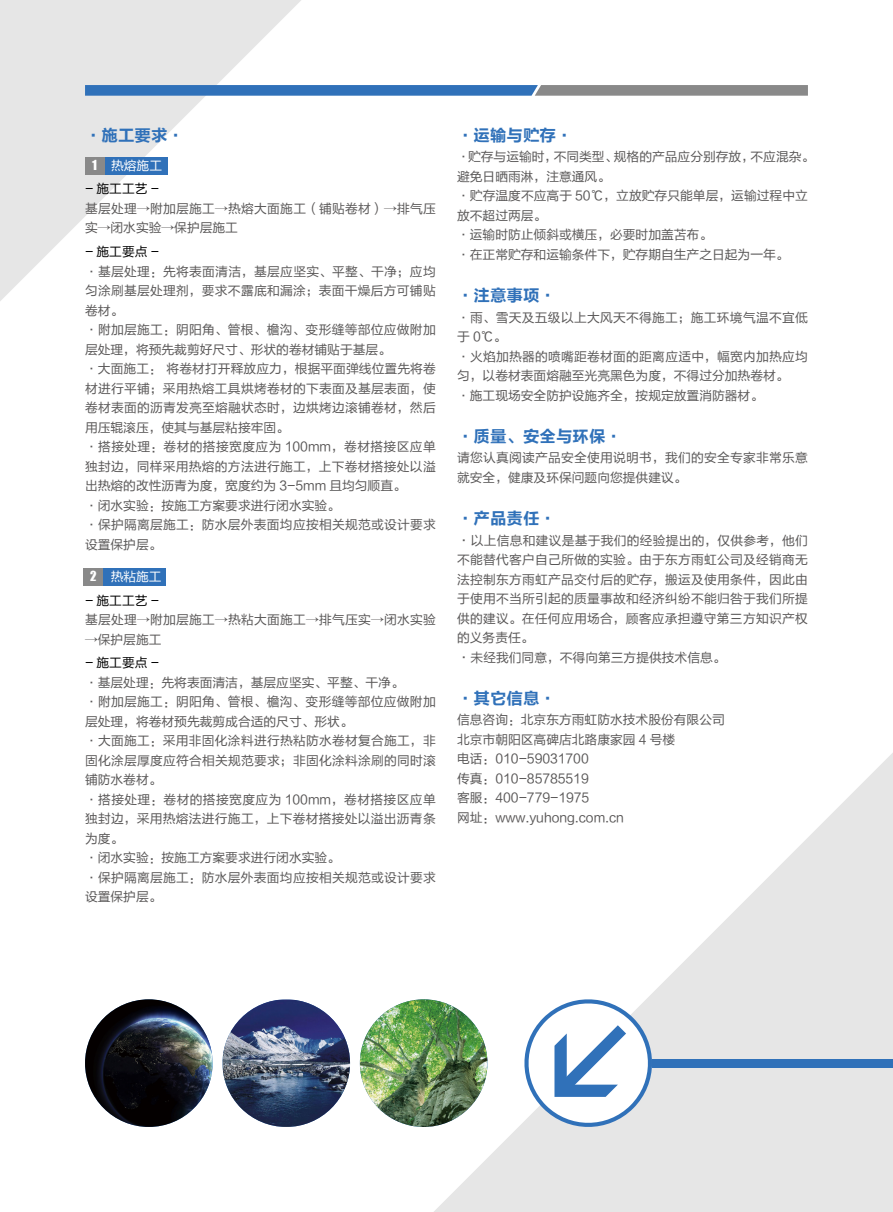
<style>
.page{position:relative;width:893px;height:1212px;background:#fff}
.page>*{position:absolute;margin:0;border:0;box-sizing:border-box;transform-origin:0 0}
.t1{font:16.5px "FZLTCHJW GB1 0";color:#3071b9}
.t2{font:12.75px/19.5px "FZLTHJW GB1 0";letter-spacing:.02em;color:#595757}
.t3{font:12.75px/19.5px "FZLTHJW GB1 0";color:#595757}
.t4{font:12.75px "FZLTHJW GB1 0";color:#000}
.t5{font:12.75px "FZLTHJW GB1 0";color:#fff}
.s1{font-family:"Impact"}
.s2{font-size:13.5px}
</style>
<div class="page">
<div style="left:103px;top:568px;width:63px;height:17px;background:#3071b9"></div>
<div style="left:83px;top:568px;width:20px;height:17px;background:#898989"></div>
<svg style="left:0;top:0;width:301px;height:301px;fill:#e6e6e6"></svg>
<div style="left:104px;top:157px;width:64px;height:17px;background:#3071b9"></div>
<div style="left:85px;top:157px;width:19px;height:17px;background:#898989"></div>
<svg style="left:433px;top:753px;width:460px;height:459px;fill:#e7e7e7"></svg>
<img style="left:360px;top:999px;width:127px;height:128px;border-radius:64px">
<img style="left:85px;top:999px;width:128px;height:128px;border-radius:64px">
<img style="left:222px;top:999px;width:128px;height:128px;border-radius:64px">
<svg style="left:520px;top:989px;width:142px;height:148px"></svg>
<div style="left:652px;top:1059px;width:241px;height:8px;background:#3071b9"></div>
<svg style="left:85px;top:85px;width:723px;height:11px;background:#577eaa"></svg>
<p class="t1" style="left:85px;top:126px;width:100px">·施工要求·</p>
<p class="t5" style="left:92px;top:158px;width:71px"><span class="s1">1</span> 热熔施工</p>
<p class="t4" style="left:85px;top:182px;width:76px">- 施工工艺 -</p>
<p class="t2" style="left:85px;top:199px;width:352px">基层处理→附加层施工→热熔大面施工（铺贴卷材）→排气压实→闭水实验→保护层施工</p>
<p class="t4" style="left:85px;top:245px;width:76px">- 施工要点 -</p>
<p class="t2" style="left:85px;top:262px;width:352px">·基层处理：先将表面清洁，基层应坚实、平整、干净；应均匀涂刷基层处理剂，要求不露底和漏涂；表面干燥后方可铺贴卷材。<br>·附加层施工：阴阳角、管根、檐沟、变形缝等部位应做附加层处理，将预先裁剪好尺寸、形状的卷材铺贴于基层。<br>·大面施工： 将卷材打开释放应力，根据平面弹线位置先将卷材进行平铺；采用热熔工具烘烤卷材的下表面及基层表面，使卷材表面的沥青发亮至熔融状态时，边烘烤边滚铺卷材，然后用压辊滚压，使其与基层粘接牢固。<br>·搭接处理：卷材的搭接宽度应为 100mm，卷材搭接区应单独封边，同样采用热熔的方法进行施工，上下卷材搭接处以溢出热熔的改性沥青为度，宽度约为 3-5mm 且均匀顺直。<br>·闭水实验：按施工方案要求进行闭水实验。<br>·保护隔离层施工：防水层外表面均应按相关规范或设计要求设置保护层。</p>
<p class="t5" style="left:90px;top:569px;width:73px"><span class="s1">2</span> 热粘施工</p>
<p class="t4" style="left:85px;top:593px;width:76px">- 施工工艺 -</p>
<p class="t2" style="left:85px;top:610px;width:352px">基层处理→附加层施工→热粘大面施工→排气压实→闭水实验</p>
<p class="t2" style="left:85px;top:630px;width:78px">→保护层施工</p>
<p class="t4" style="left:85px;top:656px;width:76px">- 施工要点 -</p>
<p class="t2" style="left:85px;top:673px;width:352px">·基层处理：先将表面清洁，基层应坚实、平整、干净。<br>·附加层施工：阴阳角、管根、檐沟、变形缝等部位应做附加层处理，将卷材预先裁剪成合适的尺寸、形状。<br>·大面施工：采用非固化涂料进行热粘防水卷材复合施工，非固化涂层厚度应符合相关规范要求；非固化涂料涂刷的同时滚铺防水卷材。<br>·搭接处理：卷材的搭接宽度应为 100mm，卷材搭接区应单独封边，采用热熔法进行施工，上下卷材搭接处以溢出沥青条为度。<br>·闭水实验：按施工方案要求进行闭水实验。<br>·保护隔离层施工：防水层外表面均应按相关规范或设计要求设置保护层。</p>
<p class="t1" style="left:457px;top:126px;width:117px">·运输与贮存·</p>
<p class="t3" style="left:457px;top:147px;width:359px">·贮存与运输时，不同类型、规格的产品应分别存放，不应混杂。避免日晒雨淋，注意通风。<br>·贮存温度不应高于 50℃，立放贮存只能单层，运输过程中立放不超过两层。<br>·运输时防止倾斜或横压，必要时加盖苫布。<br>·在正常贮存和运输条件下，贮存期自生产之日起为一年。</p>
<p class="t1" style="left:457px;top:286px;width:100px">·注意事项·</p>
<p class="t2" style="left:457px;top:308px;width:352px">·雨、雪天及五级以上大风天不得施工；施工环境气温不宜低于 0℃。<br>·火焰加热器的喷嘴距卷材面的距离应适中，幅宽内加热应均匀，以卷材表面熔融至光亮黑色为度，不得过分加热卷材。<br>·施工现场安全防护设施齐全，按规定放置消防器材。</p>
<p class="t1" style="left:457px;top:427px;width:166px">·质量、安全与环保·</p>
<p class="t2" style="left:457px;top:448px;width:352px">请您认真阅读产品安全使用说明书，我们的安全专家非常乐意就安全，健康及环保问题向您提供建议。</p>
<p class="t1" style="left:457px;top:509px;width:100px">·产品责任·</p>
<p class="t2" style="left:457px;top:531px;width:352px"><span class="s2">·</span>以上信息和建议是基于我们的经验提出的，仅供参考，他们不能替代客户自己所做的实验。由于东方雨虹公司及经销商无法控制东方雨虹产品交付后的贮存，搬运及使用条件，因此由于使用不当所引起的质量事故和经济纠纷不能归咎于我们所提供的建议。在任何应用场合，顾客应承担遵守第三方知识产权的义务责任。<br><span class="s2">·</span>未经我们同意，不得向第三方提供技术信息。</p>
<p class="t1" style="left:457px;top:689px;width:100px">·其它信息·</p>
<p class="t3" style="left:457px;top:710px;width:269px">信息咨询：北京东方雨虹防水技术股份有限公司北京市朝阳区高碑店北路康家园 4 号楼<br>电话：010-59031700<br>传真：010-85785519<br>客服：400-779-1975<br>网址：www.yuhong.com.cn</p>
</div>
